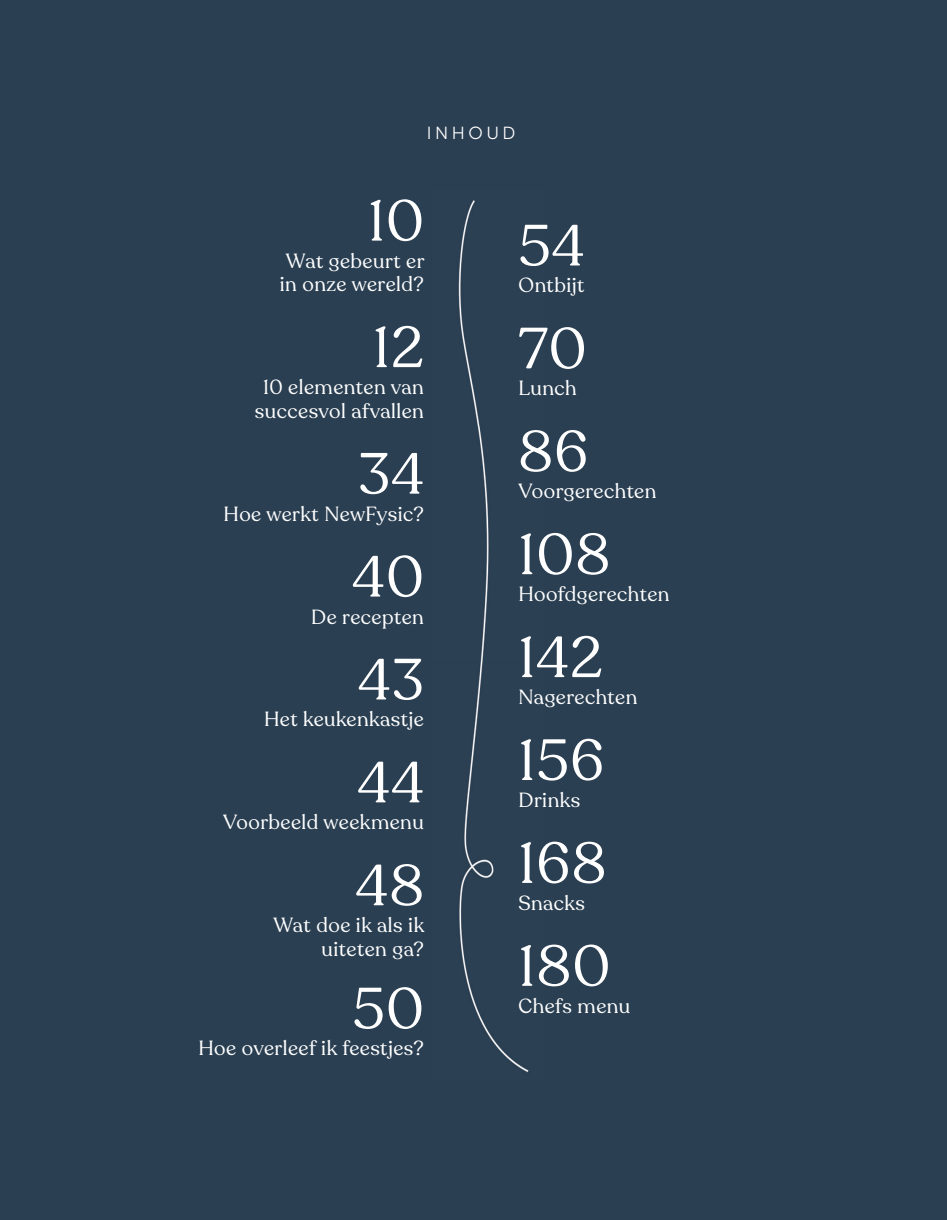
<style>
.page{position:relative;width:947px;height:1220px;background:#2a3f52}
.page>*{position:absolute;margin:0;border:0;box-sizing:border-box;transform-origin:0 0}
.t1{font:57.4px "Recoleta";letter-spacing:.025em;color:#fff}
.t2{font:20.3px/23.6px "Recoleta";letter-spacing:.025em;color:#fff}
.t3{font:17.5px "Museo Sans 300";letter-spacing:.2em;color:#fff}
</style>
<div class="page">
<img style="left:458px;top:200px;width:71px;height:873px">
<p class="t3" style="left:427px;top:123px;width:90px">INHOUD</p>
<h1 class="t1" style="left:368px;top:186px;width:57px">10</h1>
<p class="t2" style="left:280px;top:249px;width:146px">Wat gebeurt er in onze wereld?</p>
<h1 class="t1" style="left:373px;top:312px;width:52px">12</h1>
<p class="t2" style="left:255px;top:376px;width:170px;text-align:center">10 elementen van succesvol afvallen</p>
<h1 class="t1" style="left:358px;top:439px;width:67px">34</h1>
<p class="t2" style="left:224px;top:502px;width:202px">Hoe werkt NewFysic?</p>
<h1 class="t1" style="left:352px;top:541px;width:73px">40</h1>
<p class="t2" style="left:311px;top:605px;width:114px">De recepten</p>
<h1 class="t1" style="left:358px;top:644px;width:67px">43</h1>
<p class="t2" style="left:264px;top:708px;width:161px">Het keukenkastje</p>
<h1 class="t1" style="left:358px;top:747px;width:68px">44</h1>
<p class="t2" style="left:223px;top:811px;width:202px">Voorbeeld weekmenu</p>
<h1 class="t1" style="left:356px;top:850px;width:70px">48</h1>
<p class="t2" style="left:273px;top:914px;width:152px;text-align:right">Wat doe ik als ik uiteten ga?</p>
<h1 class="t1" style="left:352px;top:973px;width:73px">50</h1>
<p class="t2" style="left:198px;top:1037px;width:227px">Hoe overleef ik feestjes?</p>
<h1 class="t1" style="left:518px;top:210px;width:67px">54</h1>
<p class="t2" style="left:518px;top:274px;width:67px">Ontbijt</p>
<h1 class="t1" style="left:518px;top:313px;width:69px">70</h1>
<p class="t2" style="left:518px;top:377px;width:60px">Lunch</p>
<h1 class="t1" style="left:518px;top:416px;width:71px">86</h1>
<p class="t2" style="left:518px;top:480px;width:139px">Voorgerechten</p>
<h1 class="t1" style="left:518px;top:519px;width:93px">108</h1>
<p class="t2" style="left:518px;top:583px;width:152px">Hoofdgerechten</p>
<h1 class="t1" style="left:518px;top:622px;width:86px">142</h1>
<p class="t2" style="left:518px;top:686px;width:120px">Nagerechten</p>
<h1 class="t1" style="left:518px;top:725px;width:87px">156</h1>
<p class="t2" style="left:518px;top:789px;width:63px">Drinks</p>
<h1 class="t1" style="left:518px;top:828px;width:89px">168</h1>
<p class="t2" style="left:518px;top:891px;width:68px">Snacks</p>
<h1 class="t1" style="left:518px;top:931px;width:93px">180</h1>
<p class="t2" style="left:518px;top:994px;width:113px">Chefs menu</p>
</div>
